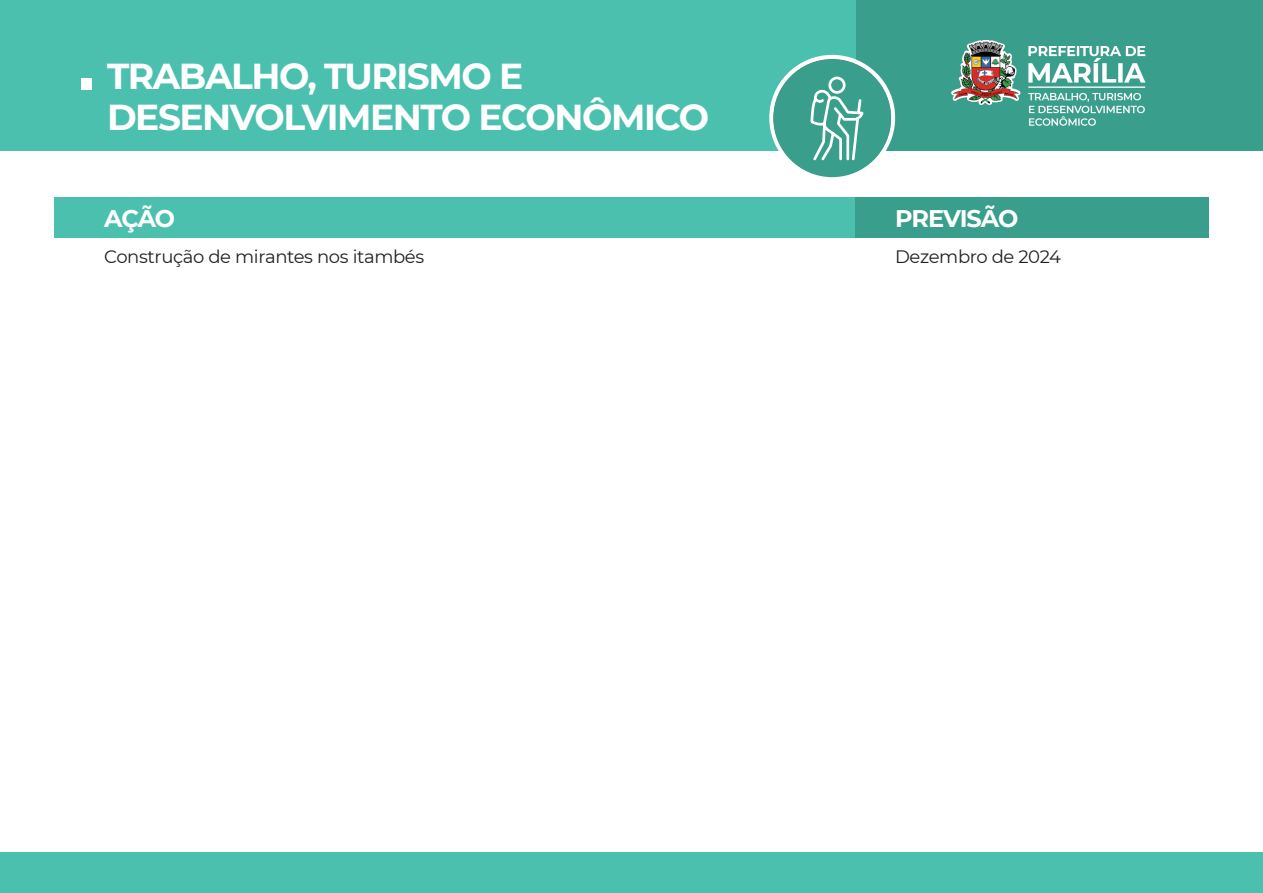
<style>
.page{position:relative;width:1263px;height:893px;background:#fff}
.page>*{position:absolute;margin:0;border:0;box-sizing:border-box;transform-origin:0 0}
.t1{font:700 36px/40.8px "Montserrat";letter-spacing:-.04em;color:#fff}
.t2{font:700 24px "Montserrat";letter-spacing:-.05em;color:#fff}
.t3{font:18px "Montserrat";letter-spacing:-.02em;color:#231f20}
</style>
<div class="page">
<div style="left:0;top:0;width:1263px;height:150px;background:#4cc0af"></div>
<div style="left:856px;top:0;width:407px;height:150px;background:#399f8c"></div>
<div style="left:0;top:853px;width:1263px;height:40px;background:#4cc0af"></div>
<div style="left:82px;top:79px;width:10px;height:11px;background:#fff"></div>
<svg style="left:771px;top:57px;width:122px;height:122px"></svg>
<div style="left:769px;top:55px;width:126px;height:126px;border:4px solid #fff;border-radius:50%"></div>
<div style="left:54px;top:198px;width:801px;height:40px;background:#4cc0af"></div>
<div style="left:855px;top:198px;width:354px;height:40px;background:#399f8c"></div>
<div style="left:773px;top:59px;width:118px;height:118px;background:#399f8c;border-radius:50%"></div>
<svg style="left:810px;top:76px;width:54px;height:85px"></svg>
<img style="left:951px;top:40px;width:194px;height:86px">
<h1 class="t1" style="left:107px;top:54px;width:604px">TRABALHO, TURISMO E<br>DESENVOLVIMENTO ECONÔMICO</h1>
<h2 class="t2" style="left:104px;top:202px;width:72px">AÇÃO</h2>
<p class="t3" style="left:104px;top:244px;width:322px">Construção de mirantes nos itambés</p>
<p class="t3" style="left:895px;top:244px;width:167px">Dezembro de 2024</p>
<h2 class="t2" style="left:895px;top:202px;width:125px">PREVISÃO</h2>
</div>
